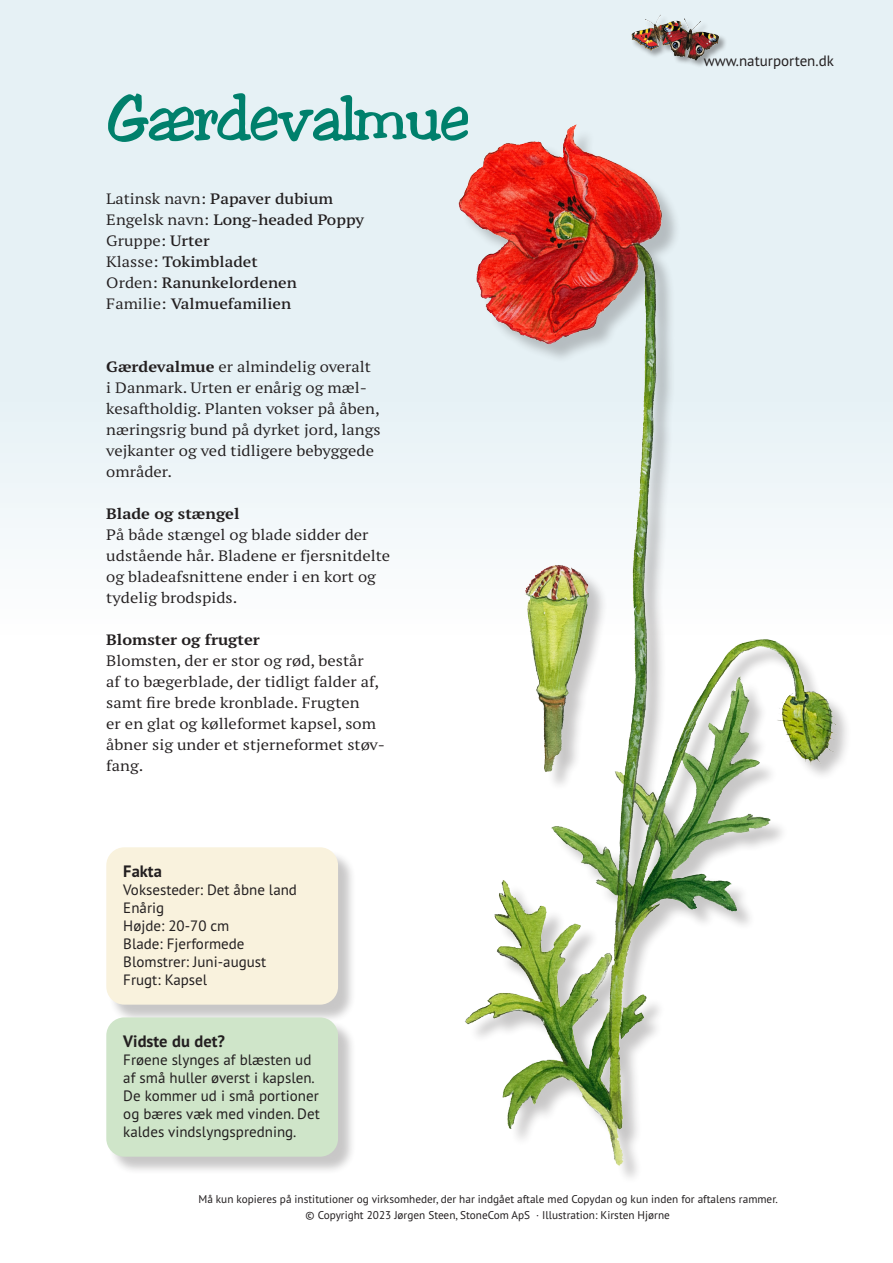
<style>
.page{position:relative;width:893px;height:1263px;background:#fff}
.page>*{position:absolute;margin:0;border:0;box-sizing:border-box;transform-origin:0 0}
.t1{font:60px "Toledo";letter-spacing:-.025em;color:#00806c}
.t2{font:700 16.5px "PT Sans Pro";color:#231f20}
.t3{font:expanded 15px/21px "PT Serif Pro";color:#231f20}
.t4{font:15px/18px "PT Sans Pro";color:#231f20}
.t5{font:600 expanded 15px/21px "PT Serif Pro";color:#231f20}
.t6{font:700 expanded 15px "PT Serif Pro";color:#231f20}
.t7{font:11.25px/16.5px "PT Sans Pro";color:#231f20;text-align:center}
.s1{font-weight:400}
.s2{font-weight:700}
</style>
<div class="page">
<div style="left:0;top:0;width:893px;height:1263px;background:linear-gradient(to right,#f3f8fa,#f1f7fa)"></div>
<div style="left:632px;top:15px;width:96px;height:54px;background:#231f20;opacity:.4"></div>
<img style="left:631px;top:15px;width:58px;height:42px">
<div style="left:109px;top:850px;width:248px;height:174px;background:#231f20;opacity:.25"></div>
<div style="left:106px;top:847px;width:232px;height:158px;background:#f9f2dd;border-radius:18px"></div>
<div style="left:109px;top:1019px;width:248px;height:156px;background:#231f20;opacity:.25"></div>
<div style="left:106px;top:1017px;width:232px;height:140px;background:#cfe5c9;border-radius:18px"></div>
<img style="left:420px;top:117px;width:431px;height:1063px">
<h1 class="t1" style="left:106px;top:81px;width:365px">Gærdevalmue</h1>
<p class="t5" style="left:106px;top:187px;width:259px"><span class="s1">Latinsk navn:</span> Papaver dubium<br><span class="s1">Engelsk navn:</span> Long-headed Poppy<br><span class="s1">Gruppe:</span> Urter<br><span class="s1">Klasse:</span> Tokimbladet<br><span class="s1">Orden:</span> Ranunkelordenen<br><span class="s1">Familie:</span> Valmuefamilien</p>
<p class="t3" style="left:106px;top:355px;width:276px"><span class="s2">Gærdevalmue</span> er almindelig overalt<br>i Danmark. Urten er enårig og mæl&shy;kesaftholdig. Planten vokser på åben, næringsrig bund på dyrket jord, langs vejkanter og ved tidligere bebyggede områder.</p>
<p class="t6" style="left:106px;top:503px;width:135px">Blade og stængel</p>
<p class="t3" style="left:106px;top:523px;width:285px">På både stængel og blade sidder der udstående hår. Bladene er fjersnitdelte og bladeafsnittene ender i en kort og tydelig brodspids.</p>
<p class="t6" style="left:106px;top:629px;width:155px">Blomster og frugter</p>
<p class="t3" style="left:106px;top:649px;width:280px">Blomsten, der er stor og rød, består<br>af to bægerblade, der tidligt falder af, samt fire brede kronblade. Frugten<br>er en glat og kølleformet kapsel, som åbner sig under et stjerneformet støv&shy;fang.</p>
<p class="t2" style="left:123px;top:860px;width:40px">Fakta</p>
<p class="t4" style="left:123px;top:880px;width:175px">Voksesteder: Det åbne land<br>Enårig<br>Højde: 20-70 cm<br>Blade: Fjerformede<br>Blomstrer: Juni-august<br>Frugt: Kapsel</p>
<p class="t2" style="left:123px;top:1030px;width:103px">Vidste du det?</p>
<p class="t4" style="left:123px;top:1050px;width:198px">Frøene slynges af blæsten ud af små huller øverst i kapslen.<br>De kommer ud i små portioner og bæres væk med vinden. Det kaldes vindslyngspredning.</p>
<p class="t4" style="left:704px;top:52px;width:132px">www.naturporten.dk</p>
<p class="t7" style="left:198px;top:1190px;width:581px">Må kun kopieres på institutioner og virksomheder, der har indgået aftale med Copydan og kun inden for aftalens rammer. © Copyright 2023 Jørgen Steen, StoneCom ApS · Illustration: Kirsten Hjørne</p>
</div>
